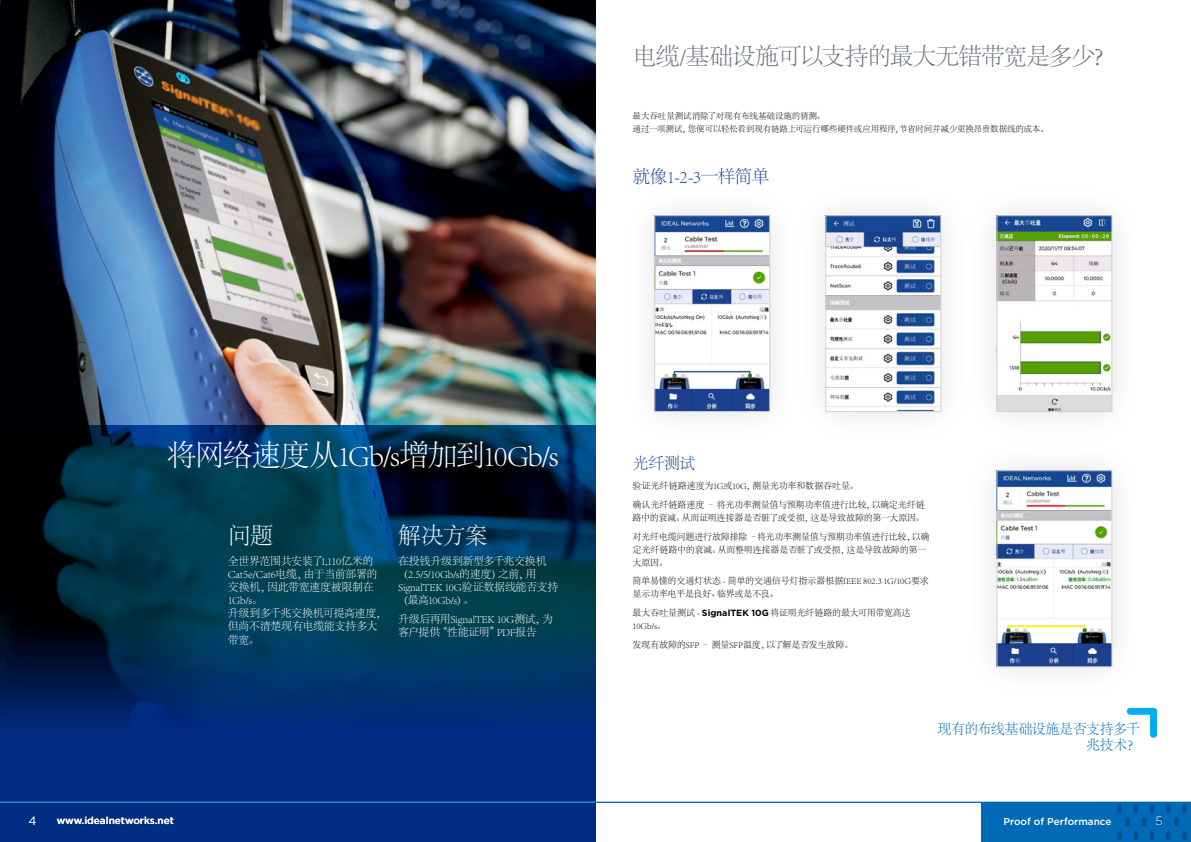
<style>
.page{position:relative;width:1191px;height:842px;background:#fff}
.page>*{position:absolute;margin:0;border:0;box-sizing:border-box;transform-origin:0 0}
.t1{font:300 30px "Adobe Song Std";letter-spacing:-.06em;color:#fff}
.t2{font:300 24px "Adobe Song Std";letter-spacing:-.05em;color:#6a757c}
.t3{font:300 23px "Adobe Song Std";letter-spacing:-.035em;color:#fff}
.t4{font:300 18px "Adobe Song Std";letter-spacing:-.05em;color:#17479e}
.t5{font:300 16px "Adobe Song Std";color:#17479e}
.t6{font:300 14px/16px "Adobe Song Std";letter-spacing:-.03em;color:#006ab6;text-align:right}
.t7{font:300 12px "Gotham";color:#fff}
.t8{font:300 11px/13px "Adobe Song Std";letter-spacing:-.03em;color:#fff}
.t9{font:500 10px "Gotham";color:#fff}
.t10{font:300 9px/13px "Adobe Song Std";letter-spacing:-.02em;color:#000}
.t11{font:300 8.5px/13px "Adobe Song Std";letter-spacing:-.015em;color:#000}
.s1{font-family:"Gotham";font-weight:700}
</style>
<div class="page">
<img style="left:0;top:0;width:595px;height:425px">
<svg style="left:0;top:425px;width:595px;height:417px;background:#002f5d"></svg>
<img style="left:656px;top:217px;width:112px;height:193px">
<div style="left:654px;top:215px;width:116px;height:197px;border:1px solid #d1d3d4"></div>
<img style="left:827px;top:217px;width:112px;height:193px">
<div style="left:825px;top:215px;width:116px;height:197px;border:1px solid #d1d3d4"></div>
<img style="left:998px;top:217px;width:112px;height:193px">
<div style="left:996px;top:215px;width:116px;height:197px;border:1px solid #d1d3d4"></div>
<img style="left:998px;top:472px;width:112px;height:193px">
<div style="left:996px;top:470px;width:116px;height:197px;border:1px solid #d1d3d4"></div>
<div style="left:1150px;top:708px;width:7px;height:30px;background:#00aeef;border-radius:3px"></div>
<div style="left:1126px;top:708px;width:31px;height:7px;background:#00aeef;border-radius:3px"></div>
<div style="left:981px;top:802px;width:210px;height:40px;background:#006ab6"></div>
<div style="left:1117px;top:831px;width:5px;height:9px;background:#004e8a;border-radius:50%"></div>
<svg style="left:1117px;top:804px;width:4px;height:9px"></svg>
<div style="left:1125px;top:818px;width:5px;height:9px;background:#004e8a;border-radius:50%"></div>
<div style="left:1133px;top:831px;width:5px;height:9px;background:#004e8a;border-radius:50%"></div>
<div style="left:1141px;top:817px;width:5px;height:10px;background:#004e8a;border-radius:50%"></div>
<div style="left:1149px;top:831px;width:5px;height:9px;background:#004e8a;border-radius:50%"></div>
<svg style="left:1158px;top:817px;width:4px;height:10px"></svg>
<div style="left:1165px;top:831px;width:5px;height:9px;background:#004e8a;border-radius:50%"></div>
<div style="left:1133px;top:804px;width:5px;height:9px;background:#004e8a;border-radius:50%"></div>
<div style="left:1149px;top:804px;width:5px;height:9px;background:#004e8a;border-radius:50%"></div>
<div style="left:1165px;top:804px;width:5px;height:9px;background:#004e8a;border-radius:50%"></div>
<svg style="left:1174px;top:804px;width:12px;height:36px"></svg>
<hr style="left:0;top:802px;width:595px;height:1px;background:#006ab6">
<hr style="left:595px;top:802px;width:596px;height:1px;background:#006ab6">
<h2 class="t2" style="left:632px;top:43px;width:484px">电缆/基础设施可以支持的最大无错带宽是多少？</h2>
<p class="t11" style="left:632px;top:110px;width:417px">最大吞吐量测试消除了对现有布线基础设施的猜测。<br>通过一项测试，您便可以轻松看到现有链路上可运行哪些硬件或应用程序，节省时间并减少更换昂贵数据线的成本。</p>
<h3 class="t4" style="left:632px;top:166px;width:138px">就像1-2-3一样简单</h3>
<h1 class="t1" style="left:167px;top:439px;width:393px">将网络速度从1Gb/s增加到10Gb/s</h1>
<h3 class="t3" style="left:228px;top:523px;width:47px">问题</h3>
<p class="t8" style="left:228px;top:555px;width:160px">全世界范围共安装了1,110亿米的<br>Cat5e/Cat6电缆，由于当前部署的交换机，因此带宽速度被限制在<br>1Gb/s。<br>升级到多千兆交换机可提高速度，但尚不清楚现有电缆能支持多大</p>
<p class="t8" style="left:228px;top:634px;width:33px">带宽。</p>
<h3 class="t3" style="left:398px;top:523px;width:91px">解决方案</h3>
<p class="t8" style="left:398px;top:555px;width:162px">在投钱升级到新型多千兆交换机（2.5/5/10Gb/s的速度）之前，用<br>SignalTEK 10G验证数据线能否支持（最高10Gb/s）。</p>
<p class="t8" style="left:398px;top:613px;width:156px">升级后再用SignalTEK 10G测试，为客户提供“性能证明”PDF报告</p>
<h3 class="t5" style="left:632px;top:455px;width:65px">光纤测试</h3>
<p class="t10" style="left:632px;top:477px;width:294px;line-height:18.7px">验证光纤链路速度为1G或10G，测量光功率和数据吞吐量。<br>确认光纤链路速度 – 将光功率测量值与预期功率值进行比较，以确定光纤链</p>
<p class="t10" style="left:632px;top:509px;width:298px;line-height:18.7px">路中的衰减。从而证明连接器是否脏了或受损，这是导致故障的第一大原因。对光纤电缆问题进行故障排除 –将光功率测量值与预期功率值进行比较，以确</p>
<p class="t10" style="left:632px;top:543px;width:295px">定光纤链路中的衰减。从而整明连接器是否脏了或受损，这是导致故障的第一大原因。</p>
<p class="t10" style="left:632px;top:575px;width:298px">简单易懂的交通灯状态 - 简单的交通信号灯指示器根据IEEE 802.3 1G/10G要求显示功率电平是良好、临界或是不良。</p>
<p class="t10" style="left:632px;top:606px;width:279px">最大吞吐量测试 - <span class="s1">SignalTEK 10G</span> 将证明光纤链路的最大可用带宽高达<br>10Gb/s。</p>
<p class="t10" style="left:632px;top:638px;width:222px">发现有故障的SFP – 测量SFP温度，以了解是否发生故障。</p>
<h3 class="t6" style="left:937px;top:721px;width:204px">现有的布线基础设施是否支持多千兆技术？</h3>
<h3 class="t7" style="left:28px;top:813px;width:9px">4</h3>
<p class="t9" style="left:57px;top:814px;width:119px">www.idealnetworks.net</p>
<p class="t9" style="left:1003px;top:815px;width:110px">Proof of Performance</p>
<h3 class="t7" style="left:1155px;top:813px;width:9px">5</h3>
</div>
